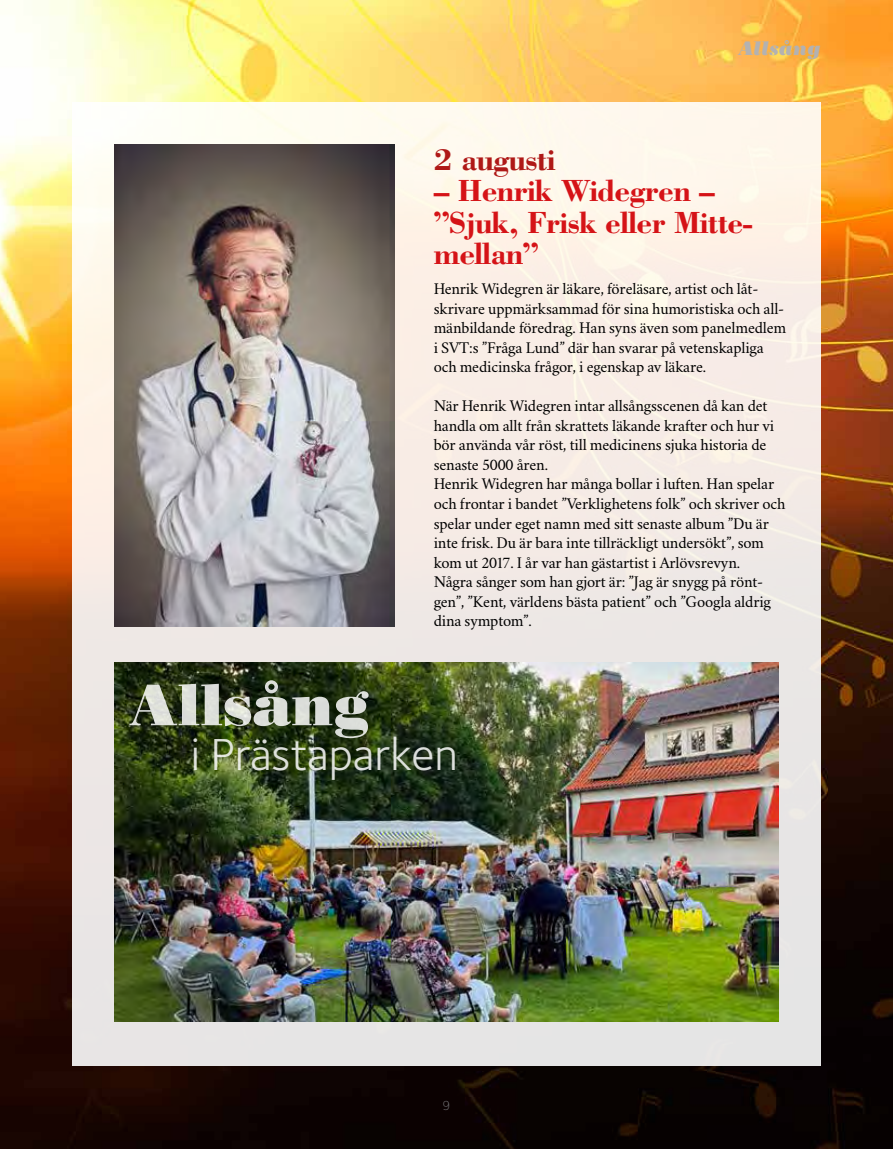
<style>
.page{position:relative;width:893px;height:1149px;background:#fff}
.page>*{position:absolute;margin:0;border:0;box-sizing:border-box;transform-origin:0 0}
.t1{font:58.5px "Bodoni Poster";color:#fff}
.t2{font:46.35px "Foundry Sterling OT3";color:#fff}
.t3{font:700 31.5px/31.5px "Bodoni";letter-spacing:-.02em;color:#d51317}
.t4{font:700 31.5px "Bodoni";letter-spacing:-.02em;color:#af1917}
.t5{font:italic 19.5px "Bodoni Poster";letter-spacing:.005em;color:#b3b2b2}
.t6{font:16.5px/19.5px "Crimson Svk 2.0";letter-spacing:-.01em;color:#000}
.t7{font:300 13.5px "Foundry Sterling OT3";color:#767578}
</style>
<div class="page">
<img style="left:0;top:0;width:893px;height:1148px">
<div style="left:72px;top:102px;width:749px;height:962px;background:linear-gradient(to bottom,#fff5ea,#dcdada)"></div>
<img style="left:115px;top:145px;width:279px;height:481px">
<img style="left:115px;top:662px;width:663px;height:358px">
<p class="t5" style="left:739px;top:36px;width:83px">Allsång</p>
<h3 class="t4" style="left:434px;top:139px;width:123px">2 augusti</h3>
<h3 class="t3" style="left:434px;top:174px;width:321px">– Henrik Widegren – ”Sjuk, Frisk eller Mitte&shy;mellan”</h3>
<p class="t6" style="left:434px;top:278px;width:354px">Henrik Widegren är läkare, föreläsare, artist och låt&shy;skrivare uppmärksammad för sina humoristiska och all&shy;mänbildande föredrag. Han syns även som panelmedlem i SVT:s ”Fråga Lund” där han svarar på vetenskapliga och medicinska frågor, i egenskap av läkare.</p>
<p class="t6" style="left:434px;top:395px;width:353px">När Henrik Widegren intar allsångsscenen då kan det handla om allt från skrattets läkande krafter och hur vi bör använda vår röst, till medicinens sjuka historia de senaste 5000 åren.<br>Henrik Widegren har många bollar i luften. Han spelar och frontar i bandet ”Verklighetens folk” och skriver och spelar under eget namn med sitt senaste album ”Du är inte frisk. Du är bara inte tillräckligt undersökt”, som kom ut 2017. I år var han gästartist i Arlövsrevyn.<br>Några sånger som han gjort är: ”Jag är snygg på rönt&shy;gen”, ”Kent, världens bästa patient” och ”Googla aldrig dina symptom”.</p>
<h1 class="t1" style="left:129px;top:668px;width:242px">Allsång</h1>
<h2 class="t2" style="left:190px;top:720px;width:269px">i Prästaparken</h2>
<p class="t7" style="left:443px;top:1095px;width:9px">9</p>
</div>
